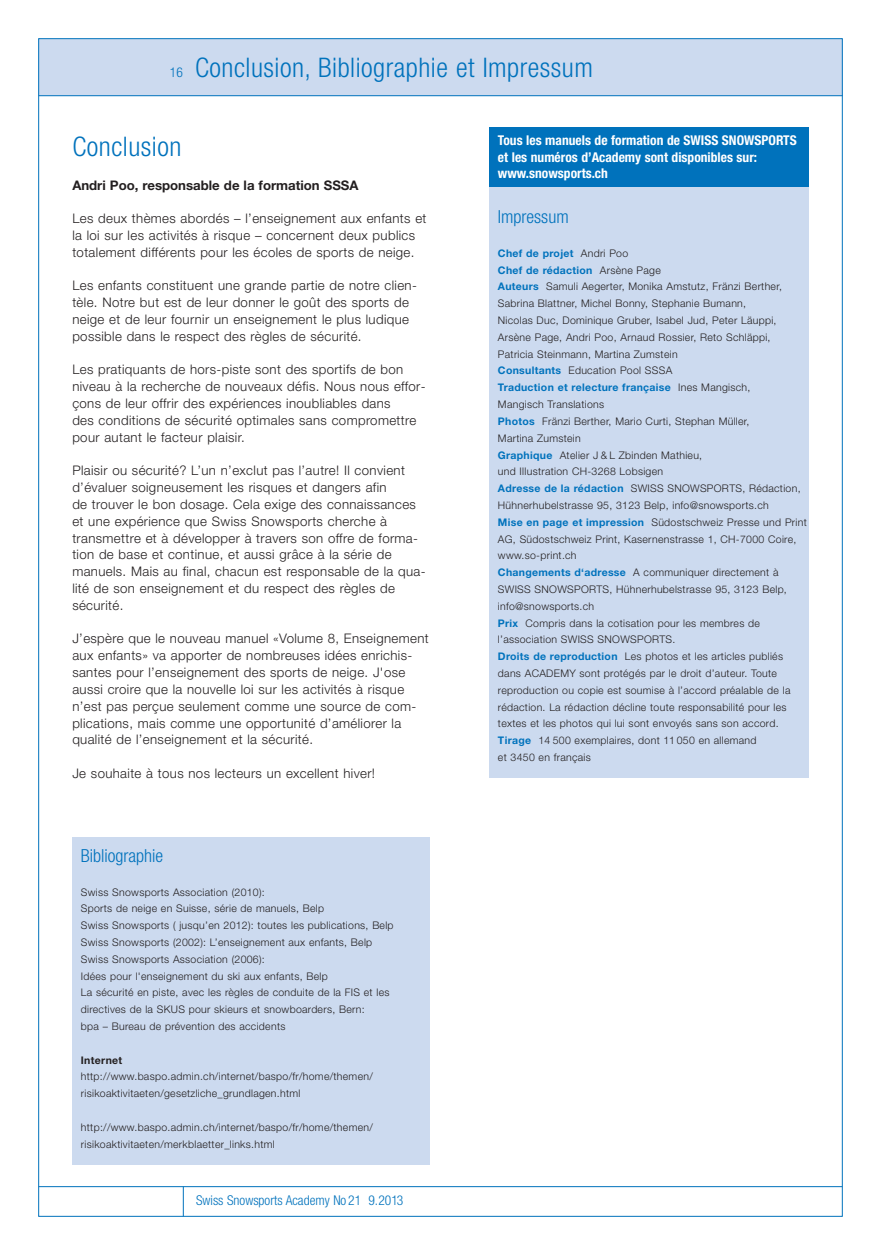
<style>
.page{position:relative;width:881px;height:1255px;background:#fff}
.page>*{position:absolute;margin:0;border:0;box-sizing:border-box;transform-origin:0 0}
.t1{font:300 condensed 27px "Helvetica Neue LT Std";letter-spacing:.02em;color:#0072bc}
.t2{font:300 condensed 18px "Helvetica Neue LT Std";color:#0072bc}
.t3{font:700 condensed 13.5px/16.5px "Helvetica Neue LT Std";color:#fff}
.t4{font:300 condensed 13.5px "Helvetica Neue LT Std";color:#0072bc}
.t5{font:300 13.2px/16.8px "Helvetica Neue LT Std";letter-spacing:.03em;color:#231f20}
.t6{font:700 13.2px "Helvetica Neue LT Std";color:#231f20}
.t7{font:300 10.5px/16.8px "Helvetica Neue LT Std";letter-spacing:.03em;color:#231f20}
.t8{font:700 10.5px "Helvetica Neue LT Std";letter-spacing:.03em;color:#231f20}
.s1{font-size:13.5px}
.s2{font-weight:700;color:#0072bc}
</style>
<div class="page">
<div style="left:38px;top:39px;width:804px;height:56px;background:#ccdaef"></div>
<div style="left:489px;top:137px;width:319px;height:640px;background:#ccdaef"></div>
<div style="left:489px;top:128px;width:319px;height:59px;background:#0072bc"></div>
<div style="left:72px;top:837px;width:357px;height:327px;background:#ccdaef"></div>
<hr style="left:39px;top:95px;width:803px;height:1px;background:#0072bc">
<hr style="left:183px;top:1186px;width:1px;height:30px;background:#0072bc">
<hr style="left:39px;top:1186px;width:803px;height:1px;background:#0072bc">
<h1 class="t1" style="left:170px;top:58px;width:424px"><span class="s1">16</span> Conclusion, Bibliographie et Impressum</h1>
<h1 class="t1" style="left:72px;top:137px;width:111px">Conclusion</h1>
<p class="t6" style="left:72px;top:180px;width:287px">Andri Poo, responsable de la formation SSSA</p>
<p class="t5" style="left:72px;top:211px;width:355px">Les deux thèmes abordés – l’enseignement aux enfants et la loi sur les activités à risque – concernent deux publics totalement différents pour les écoles de sports de neige.</p>
<p class="t5" style="left:72px;top:278px;width:346px">Les enfants constituent une grande partie de notre clien - tèle. Notre but est de leur donner le goût des sports de neige et de leur fournir un enseignement le plus ludique possible dans le respect des règles de sécurité.</p>
<p class="t5" style="left:72px;top:362px;width:355px">Les pratiquants de hors-piste sont des sportifs de bon niveau à la recherche de nouveaux défis. Nous nous effor&shy;çons de leur offrir des expériences inoubliables dans<br>des conditions de sécurité optimales sans compromettre pour autant le facteur plaisir.</p>
<p class="t5" style="left:72px;top:463px;width:354px">Plaisir ou sécurité? L’un n’exclut pas l’autre! Il convient d’évaluer soigneusement les risques et dangers afin<br>de trouver le bon dosage. Cela exige des connaissances et une expérience que Swiss Snowsports cherche à transmettre et à développer à travers son offre de forma - tion de base et continue, et aussi grâce à la série de manuels. Mais au final, chacun est responsable de la qua&shy;lité de son enseignement et du respect des règles de sécurité.</p>
<p class="t5" style="left:72px;top:631px;width:358px">J’espère que le nouveau manuel «Volume 8, Enseignement aux enfants» va apporter de nombreuses idées enrichis&shy;santes pour l’enseignement des sports de neige. J'ose aus si croire que la nouvelle loi sur les activités à risque n’est pas perçue seulement comme une source de com&shy;plications, mais comme une opportunité d’améliorer la qualité de l’enseignement et la sécurité.</p>
<p class="t5" style="left:72px;top:766px;width:304px">Je souhaite à tous nos lecteurs un excellent hiver!</p>
<h2 class="t2" style="left:81px;top:849px;width:84px">Bibliographie</h2>
<p class="t7" style="left:81px;top:884px;width:314px">Swiss Snowsports Association (2010):<br>Sports de neige en Suisse, série de manuels, Belp<br>Swiss Snowsports ( jusqu’en 2012): toutes les publications, Belp Swiss Snowsports (2002): L’enseignement aux enfants, Belp Swiss Snowsports Association (2006):<br>Idées pour l'enseignement du ski aux enfants, Belp<br>La sécurité en piste, avec les règles de conduite de la FIS et les directives de la SKUS pour skieurs et snowboarders, Bern:<br>bpa – Bureau de prévention des accidents</p>
<p class="t8" style="left:81px;top:1056px;width:43px">Internet</p>
<p class="t7" style="left:81px;top:1069px;width:293px">http://www.baspo.admin.ch/internet/baspo/fr/home/themen/ risikoaktivitaeten/gesetzliche_grundlagen.html</p>
<p class="t7" style="left:81px;top:1119px;width:293px">http://www.baspo.admin.ch/internet/baspo/fr/home/themen/ risikoaktivitaeten/merkblaetter_links.html</p>
<p class="t4" style="left:196px;top:1195px;width:209px">Swiss Snowsports Academy No 21 9.2013</p>
<p class="t3" style="left:497px;top:133px;width:300px">Tous les manuels de formation de SWISS SNOWSPORTS et les numéros d’Academy sont disponibles sur: www.snowsports.ch</p>
<h2 class="t2" style="left:497px;top:210px;width:72px">Impressum</h2>
<p class="t7" style="left:497px;top:246px;width:310px"><span class="s2">Chef de projet</span> Andri Poo<br><span class="s2">Chef de rédaction</span> Arsène Page<br><span class="s2">Auteurs</span> Samuli Aegerter, Monika Amstutz, Fränzi Berther, Sabrina Blattner, Michel Bonny, Stephanie Bumann,<br>Nicolas Duc, Dominique Gruber, Isabel Jud, Peter Läuppi, Arsène Page, Andri Poo, Arnaud Rossier, Reto Schläppi, Patricia Steinmann, Martina Zumstein<br><span class="s2">Consultants</span> Education Pool SSSA<br><span class="s2">Traduction et relecture française</span> Ines Mangisch,<br>Mangisch Translations<br><span class="s2">Photos</span> Fränzi Berther, Mario Curti, Stephan Müller,<br>Martina Zumstein<br><span class="s2">Graphique</span> Atelier J &amp; L Zbinden Mathieu,<br>und Illustration CH-3268 Lobsigen<br><span class="s2">Adresse de la rédaction</span> SWISS SNOWSPORTS, Rédaction, Hühnerhubelstrasse 95, 3123 Belp, info@snowsports.ch<br><span class="s2">Mise en page et impression</span> Südostschweiz Presse und Print AG, Südostschweiz Print, Kasernenstrasse 1, CH-7000 Coire, www.so-print.ch<br><span class="s2">Changements d‘adresse</span> A communiquer directement à SWISS SNOWSPORTS, Hühnerhubelstrasse 95, 3123 Belp, info@snowsports.ch<br><span class="s2">Prix</span> Compris dans la cotisation pour les membres de l’association SWISS SNOWSPORTS.<br><span class="s2">Droits de reproduction</span> Les photos et les articles publiés dans ACADEMY sont protégés par le droit d’auteur. Toute reproduction ou copie est soumise à l’accord préalable de la rédaction. La rédaction décline toute responsabilité pour les textes et les photos qui lui sont envoyés sans son accord.<br><span class="s2">Tirage</span> 14 500 exemplaires, dont 11 050 en allemand<br>et 3450 en français</p>
</div>
